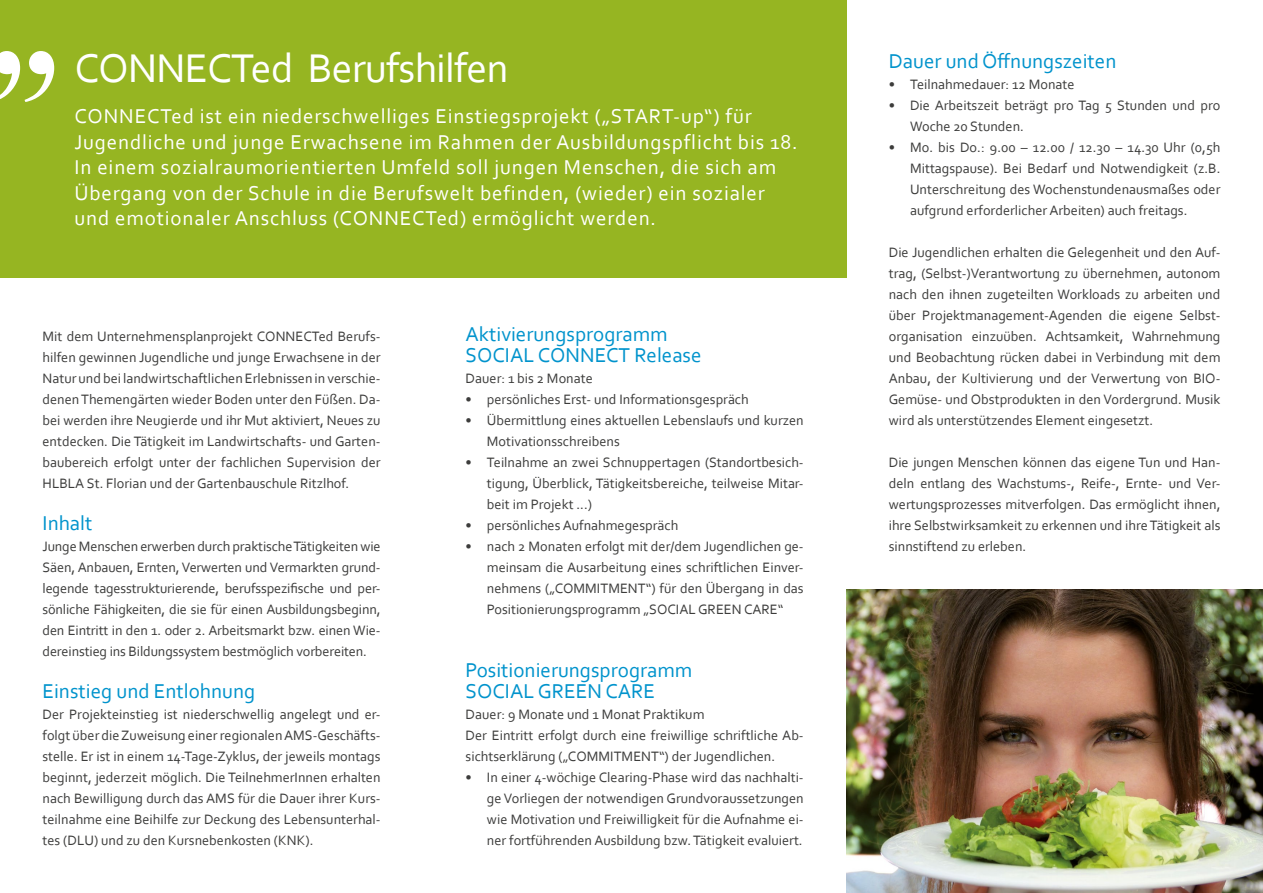
<style>
.page{position:relative;width:1263px;height:893px;background:#fff}
.page>*{position:absolute;margin:0;border:0;box-sizing:border-box;transform-origin:0 0}
.Titel_links{font:42px "Corbel";letter-spacing:-.02em;color:#fff}
.headline_blau{font:21px/25.5px "Corbel";letter-spacing:.04em;color:#fff}
.Zwischentitel{font:21px "Corbel";color:#0093cc}
.Fliesstext_Aufzählun{font:14.25px/21px "Corbel";color:#3c3c3b;text-align:justify}
.Fliesstext{font:14.25px/21px "Corbel";color:#3c3c3b;text-align:justify}
</style>
<div class="page">
<div style="left:0;top:0;width:846px;height:278px;background:#96b522"></div>
<svg style="left:0;top:51px;width:54px;height:51px"></svg>
<img style="left:846px;top:589px;width:417px;height:304px">
<p class="Titel_links" style="left:74px;top:42px;width:436px">CONNECTed Berufshilfen</p>
<p class="headline_blau" style="left:74px;top:103px;width:679px">CONNECTed ist ein niederschwelliges Einstiegsprojekt („START-up“) für</p>
<p class="headline_blau" style="left:74px;top:129px;width:725px">Jugendliche und junge Erwachsene im Rahmen der Ausbildungspflicht bis 18.</p>
<p class="headline_blau" style="left:74px;top:154px;width:703px">In einem sozialraumorientierten Umfeld soll jungen Menschen, die sich am<br>Übergang von der Schule in die Berufswelt befinden, (wieder) ein sozialer und emotionaler Anschluss (CONNECTed) ermöglicht werden.</p>
<p class="Fliesstext" style="left:43px;top:325px;width:340px">Mit dem Unternehmensplanprojekt CONNECTed Berufs&shy;hilfen gewinnen Jugendliche und junge Erwachsene in der Natur und bei landwirtschaftlichen Erlebnissen in verschie&shy;denen Themengärten wieder Boden unter den Füßen. Da&shy;bei werden ihre Neugierde und ihr Mut aktiviert, Neues zu entdecken. Die Tätigkeit im Landwirtschafts- und Garten&shy;baubereich erfolgt unter der fachlichen Supervision der HLBLA St. Florian und der Gartenbauschule Ritzlhof.</p>
<p class="Zwischentitel" style="left:43px;top:510px;width:51px">Inhalt</p>
<p class="Fliesstext" style="left:43px;top:535px;width:340px">Junge Menschen erwerben durch praktische Tätigkeiten wie Säen, Anbauen, Ernten, Verwerten und Vermarkten grund&shy;legende tagesstrukturierende, berufsspezifische und per&shy;sönliche Fähigkeiten, die sie für einen Ausbildungsbeginn, den Eintritt in den 1. oder 2. Arbeitsmarkt bzw. einen Wie&shy;dereinstieg ins Bildungssystem bestmöglich vorbereiten.</p>
<p class="Zwischentitel" style="left:43px;top:678px;width:214px">Einstieg und Entlohnung</p>
<p class="Fliesstext" style="left:43px;top:703px;width:340px">Der Projekteinstieg ist niederschwellig angelegt und er&shy;folgt über die Zuweisung einer regionalen AMS-Geschäfts&shy;stelle. Er ist in einem 14-Tage-Zyklus, der jeweils montags beginnt, jederzeit möglich. Die TeilnehmerInnen erhalten nach Bewilligung durch das AMS für die Dauer ihrer Kurs&shy;teilnahme eine Beihilfe zur Deckung des Lebensunterhal&shy;tes (DLU) und zu den Kursnebenkosten (KNK).</p>
<p class="Zwischentitel" style="left:466px;top:321px;width:204px">Aktivierungsprogramm</p>
<p class="Zwischentitel" style="left:466px;top:342px;width:237px">SOCIAL CONNECT Release</p>
<p class="Fliesstext_Aufzählun" style="left:466px;top:367px;width:129px">Dauer: 1 bis 2 Monate</p>
<p class="Fliesstext_Aufzählun" style="left:466px;top:388px;width:285px">• persönliches Erst- und Informationsgespräch</p>
<p class="Fliesstext_Aufzählun" style="left:487px;top:409px;width:318px;text-indent:-21px">• Übermittlung eines aktuellen Lebenslaufs und kurzen<br>Motivationsschreibens</p>
<p class="Fliesstext_Aufzählun" style="left:487px;top:451px;width:318px;text-indent:-21px">• Teilnahme an zwei Schnuppertagen (Standortbesich&shy;tigung, Überblick, Tätigkeitsbereiche, teilweise Mitar&shy;beit im Projekt ...)</p>
<p class="Fliesstext_Aufzählun" style="left:466px;top:514px;width:214px">• persönliches Aufnahmegespräch</p>
<p class="Fliesstext_Aufzählun" style="left:487px;top:535px;width:318px;text-indent:-21px">• nach 2 Monaten erfolgt mit der/dem Jugendlichen ge&shy;meinsam die Ausarbeitung eines schriftlichen Einver&shy;nehmens („COMMITMENT“) für den Übergang in das Positionierungsprogramm „SOCIAL GREEN CARE“</p>
<p class="Zwischentitel" style="left:466px;top:657px;width:228px">Positionierungsprogramm</p>
<p class="Zwischentitel" style="left:466px;top:678px;width:191px">SOCIAL GREEN CARE</p>
<p class="Fliesstext_Aufzählun" style="left:466px;top:703px;width:240px">Dauer: 9 Monate und 1 Monat Praktikum</p>
<p class="Fliesstext_Aufzählun" style="left:466px;top:724px;width:340px">Der Eintritt erfolgt durch eine freiwillige schriftliche Ab&shy;sichtserklärung („COMMITMENT“) der Jugendlichen.</p>
<p class="Fliesstext_Aufzählun" style="left:487px;top:766px;width:318px;text-indent:-21px">• In einer 4-wöchige Clearing-Phase wird das nachhalti&shy;ge Vorliegen der notwendigen Grundvoraussetzungen wie Motivation und Freiwilligkeit für die Aufnahme ei&shy;ner fortführenden Ausbildung bzw. Tätigkeit evaluiert.</p>
<p class="Zwischentitel" style="left:889px;top:48px;width:229px">Dauer und Öffnungszeiten</p>
<p class="Fliesstext_Aufzählun" style="left:889px;top:73px;width:187px">• Teilnahmedauer: 12 Monate</p>
<p class="Fliesstext_Aufzählun" style="left:910px;top:94px;width:312px;text-indent:-21px">• Die Arbeitszeit beträgt pro Tag 5 Stunden und pro<br>Woche 20 Stunden.</p>
<p class="Fliesstext_Aufzählun" style="left:910px;top:136px;width:312px;text-indent:-21px">• Mo. bis Do.: 9.00 – 12.00 / 12.30 – 14.30 Uhr (0,5h Mittagspause). Bei Bedarf und Notwendigkeit (z.B.<br>Unterschreitung des Wochenstundenausmaßes oder aufgrund erforderlicher Arbeiten) auch freitags.</p>
<p class="Fliesstext_Aufzählun" style="left:889px;top:241px;width:333px">Die Jugendlichen erhalten die Gelegenheit und den Auf&shy;trag, (Selbst-)Verantwortung zu übernehmen, autonom nach den ihnen zugeteilten Workloads zu arbeiten und über Projektmanagement-Agenden die eigene Selbst&shy;organisation einzuüben. Achtsamkeit, Wahrnehmung und Beobachtung rücken dabei in Verbindung mit dem Anbau, der Kultivierung und der Verwertung von BIO-Gemüse- und Obstprodukten in den Vordergrund. Musik wird als unterstützendes Element eingesetzt.</p>
<p class="Fliesstext_Aufzählun" style="left:889px;top:451px;width:333px">Die jungen Menschen können das eigene Tun und Han&shy;deln entlang des Wachstums-, Reife-, Ernte- und Ver&shy;wertungsprozesses mitverfolgen. Das ermöglicht ihnen, ihre Selbstwirksamkeit zu erkennen und ihre Tätigkeit als sinnstiftend zu erleben.</p>
</div>
